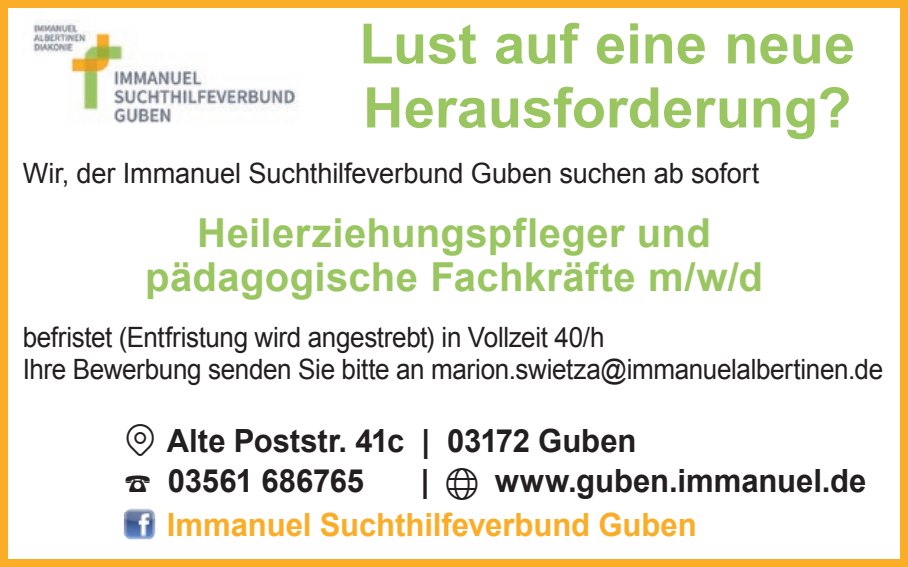
<style>
.page{position:relative;width:908px;height:567px;background:#fff}
.page>*{position:absolute;margin:0;border:0;box-sizing:border-box;transform-origin:0 0}
.t1{font:700 56px/64px "Arial";color:#9ac661}
.t2{font:700 40px/44px "Arial";letter-spacing:.01em;color:#9ac661;text-align:center}
.t3{font:700 32px/40px "Arial";letter-spacing:-.005em;color:#231f20}
.t4{font:700 32px "Arial";letter-spacing:-.005em;color:#fbad28}
.t5{font:28px/32px "Arial";letter-spacing:-.01em;color:#231f20;scale:.93 1}
.t6{font:28px "Arial";letter-spacing:-.01em;color:#231f20}
</style>
<div class="page">
<div style="left:0;top:0;width:907px;height:567px;border:8px solid #fbad28"></div>
<img style="left:23px;top:8px;width:277px;height:116px">
<img style="left:123px;top:508px;width:31px;height:32px">
<img style="left:125px;top:512px;width:31px;height:24px">
<h1 class="t1" style="left:359px;top:12px;width:497px">Lust auf eine neue<br>Herausforderung?</h1>
<p class="t6" style="left:23px;top:158px;width:738px">Wir, der Immanuel Suchthilfeverbund Guben suchen ab sofort</p>
<h2 class="t2" style="left:145px;top:211px;width:619px">Heilerziehungspfleger und pädagogische Fachkräfte m/w/d</h2>
<p class="t5" style="left:23px;top:322px;width:926px">befristet (Entfristung wird angestrebt) in Vollzeit 40/h<br>Ihre Bewerbung senden Sie bitte an marion.swietza@immanuelalbertinen.de</p>
<p class="t3" style="left:167px;top:420px;width:471px">Alte Poststr. 41c | 03172 Guben<br>03561 686765</p>
<p class="t3" style="left:420px;top:460px;width:10px">|</p>
<p class="t3" style="left:494px;top:460px;width:373px">www.guben.immanuel.de</p>
<p class="t4" style="left:167px;top:506px;width:531px">Immanuel Suchthilfeverbund Guben</p>
</div>
